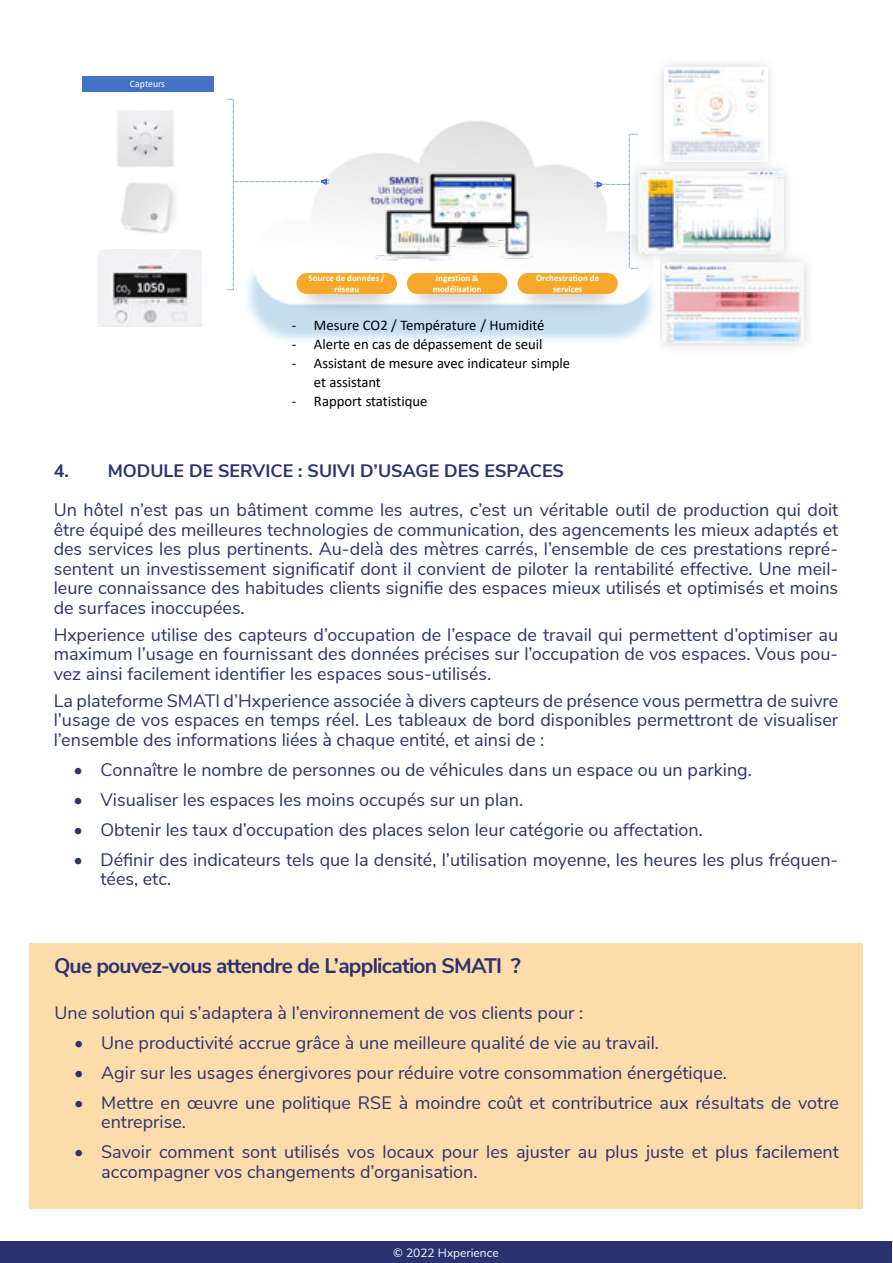
<style>
.page{position:relative;width:893px;height:1263px;background:#fff}
.page>*{position:absolute;margin:0;border:0;box-sizing:border-box;transform-origin:0 0}
.t1{font:700 21px "Nunito Sans";letter-spacing:-.035em;color:#2b3272}
.t2{font:18px/19.5px "Nunito Sans";color:#2b3272;text-align:justify}
.t3{font:700 18px "Nunito Sans";color:#2b3272}
.t4{font:14.7px/18.9px "Calibri";letter-spacing:-.005em;color:#000}
.t5{font:12px "Nunito Sans";color:#fff}
.t6{font:9.75px "Calibri";letter-spacing:-.005em;color:#fff}
.t7{font:700 9px/10.8px "Calibri";letter-spacing:-.005em;color:#fff;text-align:center}
</style>
<div class="page">
<img style="left:662px;top:262px;width:142px;height:81px">
<img style="left:247px;top:121px;width:410px;height:220px">
<img style="left:370px;top:166px;width:166px;height:96px">
<img style="left:285px;top:263px;width:111px;height:60px">
<div style="left:296px;top:273px;width:101px;height:21px;background:#f7a82a;border-radius:10px"></div>
<img style="left:396px;top:263px;width:110px;height:60px">
<div style="left:407px;top:273px;width:100px;height:21px;background:#f7a82a;border-radius:10px"></div>
<img style="left:506px;top:263px;width:122px;height:60px">
<div style="left:518px;top:273px;width:100px;height:21px;background:#f7a82a;border-radius:10px"></div>
<svg style="left:226px;top:99px;width:103px;height:191px"></svg>
<svg style="left:594px;top:134px;width:44px;height:135px"></svg>
<div style="left:82px;top:77px;width:131px;height:15px;background:#4472c4"></div>
<img style="left:117px;top:111px;width:57px;height:56px">
<img style="left:121px;top:183px;width:54px;height:51px">
<img style="left:99px;top:249px;width:103px;height:77px">
<img style="left:622px;top:156px;width:177px;height:112px">
<img style="left:638px;top:172px;width:146px;height:81px">
<img style="left:648px;top:63px;width:134px;height:114px">
<img style="left:664px;top:67px;width:103px;height:94px">
<div style="left:0;top:1241px;width:892px;height:22px;background:#2a3271"></div>
<div style="left:30px;top:943px;width:833px;height:266px;background:#fcdcaa"></div>
<p class="t6" style="left:130px;top:80px;width:37px">Capteurs</p>
<p class="t7" style="left:308px;top:273px;width:78px">Source de données / réseau</p>
<p class="t7" style="left:433px;top:273px;width:50px">Ingestion &amp; modélisation</p>
<p class="t7" style="left:536px;top:273px;width:65px">Orchestration de services</p>
<p class="t4" style="left:292px;top:317px;width:254px">- Mesure CO2 / Température / Humidité</p>
<p class="t4" style="left:292px;top:336px;width:252px">- Alerte en cas de dépassement de seuil</p>
<p class="t4" style="left:314px;top:355px;width:258px;text-indent:-22px">- Assistant de mesure avec indicateur simple et assistant</p>
<p class="t4" style="left:292px;top:392px;width:137px">- Rapport statistique</p>
<p class="t3" style="left:54px;top:461px;width:512px">4. MODULE DE SERVICE : SUIVI D’USAGE DES ESPACES</p>
<p class="t2" style="left:54px;top:500px;width:786px">Un hôtel n’est pas un bâtiment comme les autres, c’est un véritable outil de production qui doit être équipé des meilleures technologies de communication, des agencements les mieux adaptés et des services les plus pertinents. Au-delà des mètres carrés, l’ensemble de ces prestations repré&shy;sentent un investissement significatif dont il convient de piloter la rentabilité effective. Une meil&shy;leure connaissance des habitudes clients signifie des espaces mieux utilisés et optimisés et moins de surfaces inoccupées.</p>
<p class="t2" style="left:54px;top:625px;width:786px">Hxperience utilise des capteurs d’occupation de l’espace de travail qui permettent d’optimiser au maximum l’usage en fournissant des données précises sur l’occupation de vos espaces. Vous pou&shy;vez ainsi facilement identifier les espaces sous-utilisés.</p>
<p class="t2" style="left:54px;top:691px;width:786px">La plateforme SMATI d’Hxperience associée à divers capteurs de présence vous permettra de suivre l’usage de vos espaces en temps réel. Les tableaux de bord disponibles permettront de visualiser l’ensemble des informations liées à chaque entité, et ainsi de :</p>
<p class="t2" style="left:73px;top:760px;width:680px">• Connaître le nombre de personnes ou de véhicules dans un espace ou un parking.</p>
<p class="t2" style="left:73px;top:790px;width:451px">• Visualiser les espaces les moins occupés sur un plan.</p>
<p class="t2" style="left:73px;top:820px;width:631px">• Obtenir les taux d’occupation des places selon leur catégorie ou affectation.</p>
<p class="t2" style="left:100px;top:850px;width:739px;text-indent:-27px">• Définir des indicateurs tels que la densité, l’utilisation moyenne, les heures les plus fréquen&shy;tées, etc.</p>
<p class="t1" style="left:54px;top:953px;width:468px">Que pouvez-vous attendre de L’application SMATI ?</p>
<p class="t2" style="left:54px;top:1002px;width:530px">Une solution qui s’adaptera à l’environnement de vos clients pour :</p>
<p class="t2" style="left:74px;top:1033px;width:586px">• Une productivité accrue grâce à une meilleure qualité de vie au travail.</p>
<p class="t2" style="left:74px;top:1063px;width:654px">• Agir sur les usages énergivores pour réduire votre consommation énergétique.</p>
<p class="t2" style="left:101px;top:1093px;width:739px;text-indent:-27px">• Mettre en œuvre une politique RSE à moindre coût et contributrice aux résultats de votre entreprise.</p>
<p class="t2" style="left:101px;top:1142px;width:739px;text-indent:-27px">• Savoir comment sont utilisés vos locaux pour les ajuster au plus juste et plus facilement accompagner vos changements d’organisation.</p>
<p class="t5" style="left:393px;top:1246px;width:107px">© 2022 Hxperience</p>
</div>
